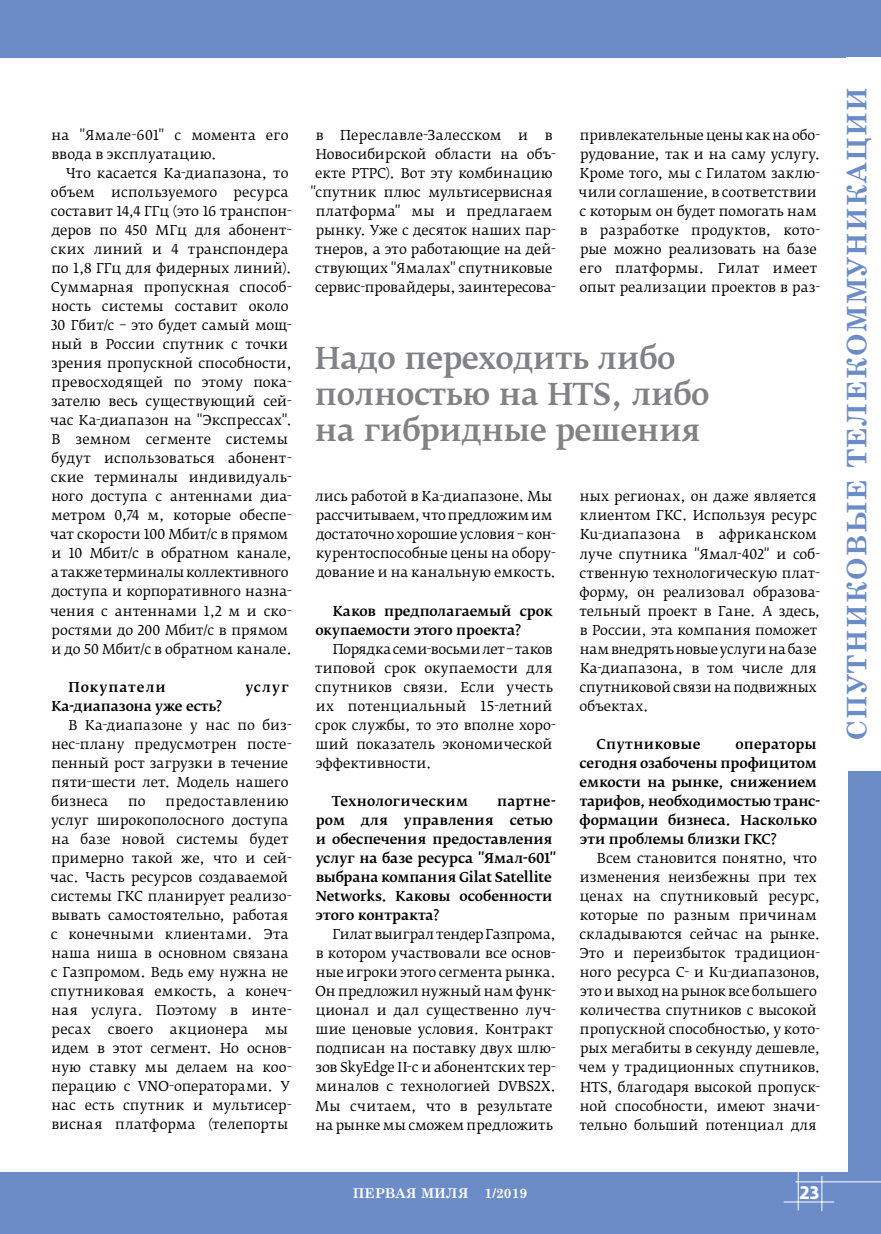
<style>
.page{position:relative;width:881px;height:1234px;background:#fff}
.page>*{position:absolute;margin:0;border:0;box-sizing:border-box;transform-origin:0 0}
.t1{font:500 30px/36px "Fedra Serif B Pro";letter-spacing:-.02em;color:#808285}
.t2{font:700 27px "Century Schoolbook";letter-spacing:.05em;color:#6c8cc7}
.t3{font:700 18px "Fedra Sans Pro";color:#fff}
.t4{font:13.5px/19px "Fedra Serif B Pro";color:#000}
.t5{font:500 13.5px/19px "Fedra Serif B Pro";letter-spacing:-.005em;color:#000}
.t6{font:700 13.5px "Century Schoolbook";color:#fff}
.t7{font:500 13.5px "Fedra Serif B Pro";letter-spacing:.015em;color:#000}
.t8{font:500 13.5px "Fedra Serif B Pro";letter-spacing:.02em;color:#000}
.t9{font:500 13.5px "Fedra Serif B Pro";letter-spacing:.065em;color:#000}
</style>
<div class="page">
<div style="left:0;top:0;width:880px;height:57px;background:#6c8cc7"></div>
<div style="left:0;top:1172px;width:880px;height:61px;background:#6c8cc7"></div>
<div style="left:847px;top:0;width:33px;height:1233px;background:#6c8cc7"></div>
<hr style="left:783px;top:1201px;width:50px;height:1px;background:#fff">
<hr style="left:797px;top:1171px;width:1px;height:39px;background:#fff">
<hr style="left:821px;top:1175px;width:1px;height:35px;background:#fff">
<hr style="left:795px;top:1181px;width:85px;height:1px;background:#fff">
<div style="left:846px;top:57px;width:34px;height:713px;background:#fff"></div>
<p class="t4" style="left:51px;top:125px;width:238px">на "Ямале-601" с момента его ввода в эксплуатацию.</p>
<p class="t4" style="left:50px;top:163px;width:243px;text-indent:16px">Что касается Ка-диапазона, то объем используемого ресурса составит 14,4 ГГц (это 16 транспон&shy;деров по 450 МГц для абонент&shy;ских линий и 4 транспондера по 1,8 ГГц для фидерных линий).<br>Суммарная пропускная способ&shy;ность системы составит около<br>30 Гбит/с – это будет самый мощ&shy;ный в России спутник с точки зрения пропускной способности, превосходящей по этому пока&shy;зателю весь существующий сей&shy;час Ка-диапазон на "Экспрессах".<br>В земном сегменте системы будут использоваться абонент&shy;ские терминалы индивидуаль&shy;ного доступа с антеннами диа&shy;метром 0,74 м, которые обеспе&shy;чат скорости 100 Мбит/с в прямом и 10 Мбит/с в обратном канале, а также терминалы коллективного доступа и корпоративного назна&shy;чения с антеннами 1,2 м и ско&shy;ростями до 200 Мбит/с в прямом и до 50 Мбит/с в обратном канале.</p>
<p class="t9" style="left:68px;top:678px;width:99px">Покупатели</p>
<p class="t5" style="left:245px;top:677px;width:45px">услуг</p>
<p class="t5" style="left:51px;top:696px;width:172px">Ка-диапазона уже есть?</p>
<p class="t4" style="left:51px;top:715px;width:242px;text-indent:17px">В Ка-диапазоне у нас по биз&shy;нес-плану предусмотрен посте&shy;пенный рост загрузки в течение пяти-шести лет. Модель нашего бизнеса</p>
<p class="t4" style="left:50px;top:791px;width:243px;text-indent:115px">предоставлению услуг широкополосного доступа на базе новой системы будет примерно такой же, что и сей&shy;час. Часть ресурсов создаваемой системы ГКС планирует реализо&shy;вывать самостоятельно, работая с конечными клиентами. Эта наша ниша в основном связана с Газпромом. Ведь ему нужна не спутниковая емкость, а конеч&shy;ная услуга. Поэтому в инте&shy;ресах своего акционера мы идем в этот сегмент. Но основ&shy;ную ставку мы делаем на коо&shy;перацию с VNO-операторами. У нас есть спутник и мультисер&shy;висная платформа (телепорты</p>
<p class="t4" style="left:128px;top:791px;width:19px">по</p>
<p class="t4" style="left:310px;top:125px;width:247px;text-align:center">в Переславле-Залесском и в<br>Новосибирской области на объ&shy;екте РТРС). Вот эту комбинацию "спутник плюс мультисервисная платформа" мы и предлагаем рынку. Уже с десяток наших пар&shy;тнеров, а это работающие на дей&shy;ствующих "Ямалах" спутниковые сервис-провайдеры, заинтересова-</p>
<p class="t4" style="left:578px;top:125px;width:243px">привлекательные цены как на обо&shy;рудование, так и на саму услугу.<br>Кроме того, мы с Гилатом заклю&shy;чили соглашение, в соответствии с которым он будет помогать нам в разработке продуктов, кото&shy;рые можно реализовать на базе его платформы. Гилат имеет опыт реализации проектов в раз-</p>
<h1 class="t1" style="left:315px;top:340px;width:396px">Надо переходить либо полностью на HTS, либо на гибридные решения</h1>
<p class="t4" style="left:315px;top:487px;width:242px">лись работой в Ка-диапазоне. Мы рассчитываем, что предложим им достаточно хорошие условия – кон&shy;курентоспособные цены на обору&shy;дование и на канальную емкость.</p>
<p class="t5" style="left:315px;top:601px;width:239px;text-indent:17px">Каков предполагаемый срок окупаемости этого проекта?</p>
<p class="t4" style="left:315px;top:639px;width:242px;text-indent:18px">Порядка семи-восьми лет – таков типовой срок окупаемости для спутников связи. Если учесть их потенциальный 15-летний срок службы, то это вполне хоро&shy;ший показатель экономической эффективности.</p>
<p class="t7" style="left:332px;top:792px;width:138px">Технологическим</p>
<p class="t5" style="left:315px;top:791px;width:242px;text-indent:181px">партне&shy;ром для управления сетью и обеспечения предоставления услуг на базе ресурса "Ямал-601" выбрана компания Gilat Satellite<br>Networks. Каковы особенности этого контракта?</p>
<p class="t4" style="left:315px;top:924px;width:242px;text-indent:17px">Гилат выиграл тендер Газпрома, в котором участвовали все основ&shy;ные игроки этого сегмента рынка.<br>Он предложил нужный нам функ&shy;ционал и дал существенно луч&shy;шие ценовые условия. Контракт подписан на поставку двух шлю&shy;зов SkyEdge II-c и абонентских тер&shy;миналов с технологией DVBS2X.<br>Мы считаем, что в результате на рынке мы сможем предложить</p>
<p class="t4" style="left:579px;top:487px;width:242px">ных регионах, он даже является клиентом ГКС. Используя ресурс<br>Ku-диапазона в африканском луче спутника "Ямал-402" и соб&shy;ственную технологическую плат&shy;форму, он реализовал образова&shy;тельный проект в Гане. А здесь, в России, эта компания поможет нам внедрять новые услуги на базе<br>Ка-диапазона, в том числе для спутниковой связи на подвижных объектах.</p>
<p class="t8" style="left:596px;top:735px;width:105px">Спутниковые</p>
<p class="t5" style="left:579px;top:734px;width:242px;text-indent:156px">операторы сегодня озабочены профицитом емкости на рынке, снижением тарифов, необходимостью транс&shy;формации бизнеса. Насколько эти проблемы близки ГКС?</p>
<p class="t4" style="left:578px;top:848px;width:243px;text-indent:18px">Всем становится понятно, что изменения неизбежны при тех ценах на спутниковый ресурс, которые по разным причинам складываются сейчас на рынке.<br>Это и переизбыток традицион&shy;ного ресурса С- и Ku-диапазонов, это и выход на рынок все большего количества спутников с высокой пропускной способностью, у кото&shy;рых мегабиты в секунду дешевле, чем у традиционных спутников.<br>HTS, благодаря высокой пропуск&shy;ной способности, имеют значи&shy;тельно больший потенциал для</p>
<p class="t6" style="left:352px;top:1181px;width:176px">ПЕРВАЯ МИЛЯ 1/2019</p>
<h3 class="t3" style="left:799px;top:1180px;width:21px">23</h3>
<h2 class="t2" style="left:835px;top:741px;width:652px;rotate:-90deg">Спутниковые телекоммуникации</h2>
</div>
